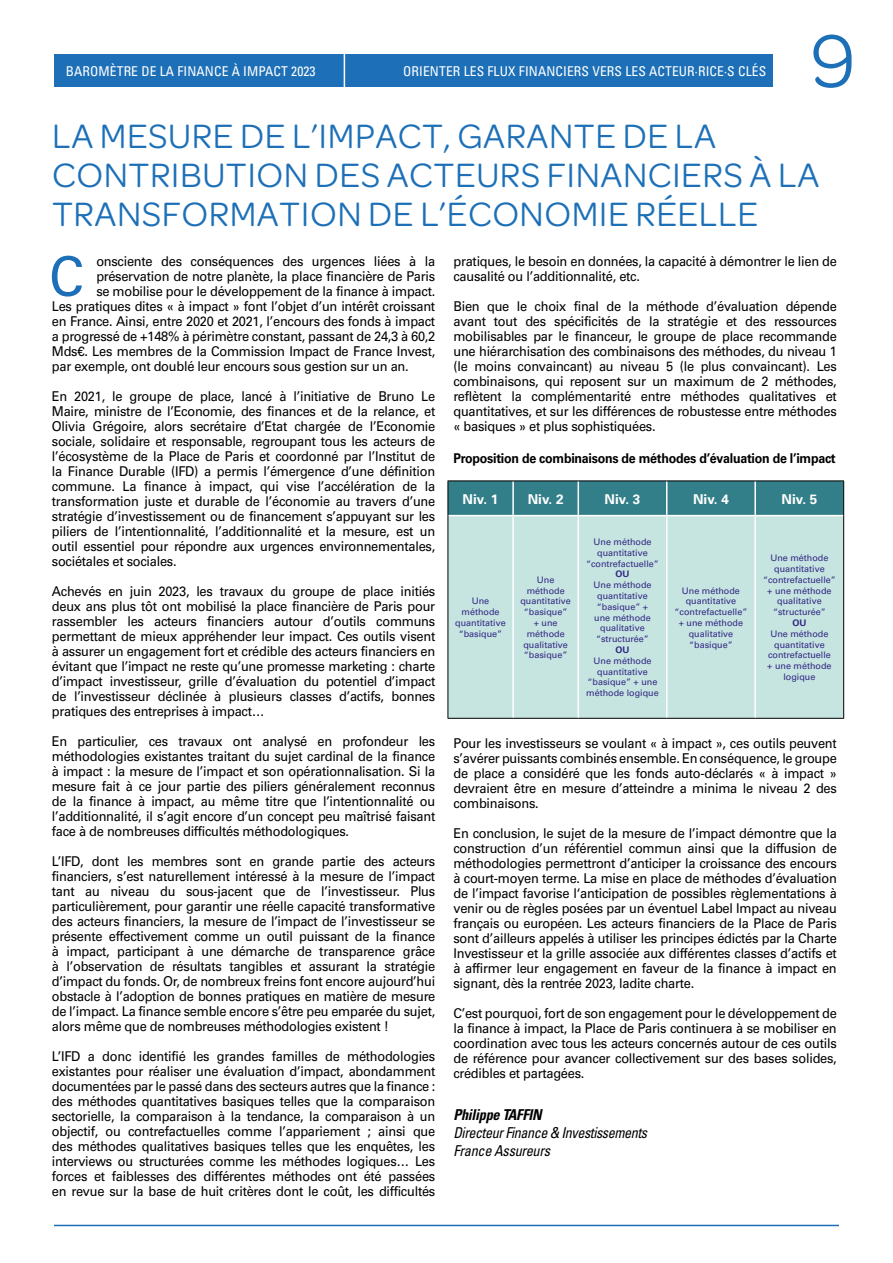
<style>
.page{position:relative;width:893px;height:1263px;background:#fff}
.page>*{position:absolute;margin:0;border:0;box-sizing:border-box;transform-origin:0 0}
.t1{font:79.5px "Omnes";color:#1d70b7}
.t2{font:55.05px "Univers LT 55 Rm";color:#1d70b7;scale:.95 1}
.t3{font:36px/39px "Omnes";letter-spacing:.015em;color:#1d70b7}
.t4{font:15px/18px "Univers LT 57 Cn Obl";letter-spacing:-.03em;color:#000;scale:.94 1}
.t5{font:15px "Univers LT 67 Bd Cn Obl";letter-spacing:-.02em;color:#000;scale:.95 1}
.t6{font:13.5px/15px "Univers LT 55 Rm";letter-spacing:-.02em;color:#000;text-align:justify;scale:.95 1}
.t7{font:13.5px "Univers LT 57 Cn";letter-spacing:.01em;color:#fff}
.t8{font:13.5px "Univers LT 65 Bd";letter-spacing:-.02em;color:#000;scale:.92 1}
.t9{font:13.5px "Univers LT 65 Bd";color:#fff}
.t10{font:9px/10.8px "Univers LT 55 Rm";color:#302783;text-align:center}
.t11{font:9px "Univers LT 65 Bd";color:#302783}
</style>
<div class="page">
<div style="left:54px;top:54px;width:719px;height:32px;background:#1d70b7"></div>
<hr style="left:344px;top:51px;width:1px;height:38px;background:#fff">
<hr style="left:54px;top:1225px;width:785px;height:1px;background:#1d70b7">
<div style="left:449px;top:481px;width:394px;height:34px;background:#337f89"></div>
<div style="left:449px;top:516px;width:394px;height:202px;background:#c6e4e0"></div>
<hr style="left:512px;top:481px;width:2px;height:34px;background:#fff">
<hr style="left:578px;top:481px;width:1px;height:34px;background:#fff">
<hr style="left:666px;top:481px;width:1px;height:34px;background:#fff">
<hr style="left:754px;top:481px;width:2px;height:34px;background:#fff">
<hr style="left:512px;top:516px;width:2px;height:202px;background:#fff">
<hr style="left:578px;top:516px;width:1px;height:202px;background:#fff">
<hr style="left:666px;top:516px;width:1px;height:202px;background:#fff">
<hr style="left:754px;top:516px;width:2px;height:202px;background:#fff">
<hr style="left:448px;top:480px;width:65px;height:1px;background:#000">
<hr style="left:448px;top:481px;width:1px;height:35px;background:#000">
<hr style="left:513px;top:480px;width:65px;height:1px;background:#000">
<hr style="left:578px;top:480px;width:89px;height:1px;background:#000">
<hr style="left:667px;top:480px;width:88px;height:1px;background:#000">
<hr style="left:755px;top:480px;width:89px;height:1px;background:#000">
<hr style="left:843px;top:481px;width:1px;height:35px;background:#000">
<hr style="left:448px;top:516px;width:1px;height:202px;background:#000">
<hr style="left:843px;top:516px;width:1px;height:202px;background:#000">
<hr style="left:448px;top:718px;width:65px;height:1px;background:#000">
<hr style="left:513px;top:718px;width:65px;height:1px;background:#000">
<hr style="left:578px;top:718px;width:89px;height:1px;background:#000">
<hr style="left:667px;top:718px;width:88px;height:1px;background:#000">
<hr style="left:755px;top:718px;width:89px;height:1px;background:#000">
<p class="t7" style="left:66px;top:62px;width:251px">BAROMÈTRE DE LA FINANCE À IMPACT 2023</p>
<p class="t7" style="left:403px;top:63px;width:364px">ORIENTER LES FLUX FINANCIERS VERS LES ACTEUR·RICE·S CLÉS</p>
<h1 class="t1" style="left:810px;top:16px;width:47px">9</h1>
<h3 class="t3" style="left:52px;top:116px;width:769px">LA MESURE DE L’IMPACT, GARANTE DE LA<br>CONTRIBUTION DES ACTEURS FINANCIERS À LA<br>TRANSFORMATION DE L’ÉCONOMIE RÉELLE</h3>
<h2 class="t2" style="left:49px;top:244px;width:38px">C</h2>
<p class="t6" style="left:96px;top:254px;width:358px">onsciente des conséquences des urgences liées à la</p>
<p class="t6" style="left:96px;top:269px;width:358px">préservation de notre planète, la place financière de Paris</p>
<p class="t6" style="left:96px;top:284px;width:358px">se mobilise pour le développement de la finance à impact.</p>
<p class="t6" style="left:52px;top:299px;width:405px">Les pratiques dites « à impact » font l’objet d’un intérêt croissant</p>
<p class="t6" style="left:52px;top:314px;width:405px">en France. Ainsi, entre 2020 et 2021, l’encours des fonds à impact</p>
<p class="t6" style="left:52px;top:329px;width:405px">a progressé de +148% à périmètre constant, passant de 24,3 à 60,2</p>
<p class="t6" style="left:52px;top:344px;width:405px">Mds€. Les membres de la Commission Impact de France Invest,</p>
<p class="t6" style="left:52px;top:359px;width:377px">par exemple, ont doublé leur encours sous gestion sur un an.</p>
<p class="t6" style="left:52px;top:389px;width:405px">En 2021, le groupe de place, lancé à l’initiative de Bruno Le Maire, ministre de l’Economie, des finances et de la relance, et Olivia Grégoire, alors secrétaire d’Etat chargée de l’Economie sociale, solidaire et responsable, regroupant tous les acteurs de l’écosystème de la Place de Paris et coordonné par l’Institut de la Finance Durable (IFD) a permis l’émergence d’une définition commune. La finance à impact, qui vise l’accélération de la transformation juste et durable de l’économie au travers d’une stratégie d’investissement ou de financement s’appuyant sur les piliers de l’intentionnalité, l’additionnalité et la mesure, est un outil essentiel pour répondre aux urgences environnementales, sociétales et sociales.</p>
<p class="t6" style="left:52px;top:584px;width:405px">Achevés en juin 2023, les travaux du groupe de place initiés deux ans plus tôt ont mobilisé la place financière de Paris pour rassembler les acteurs financiers autour d’outils communs permettant de mieux appréhender leur impact. Ces outils visent à assurer un engagement fort et crédible des acteurs financiers en évitant que l’impact ne reste qu’une promesse marketing : charte d’impact investisseur, grille d’évaluation du potentiel d’impact de l’investisseur déclinée à plusieurs classes d’actifs, bonnes pratiques des entreprises à impact…</p>
<p class="t6" style="left:52px;top:734px;width:405px">En particulier, ces travaux ont analysé en profondeur les méthodologies existantes traitant du sujet cardinal de la finance à impact : la mesure de l’impact et son opérationnalisation. Si la mesure fait à ce jour partie des piliers généralement reconnus de la finance à impact, au même titre que l’intentionnalité ou l’additionnalité, il s’agit encore d’un concept peu maîtrisé faisant face à de nombreuses difficultés méthodologiques.</p>
<p class="t6" style="left:52px;top:854px;width:405px">L’IFD, dont les membres sont en grande partie des acteurs financiers, s’est naturellement intéressé à la mesure de l’impact tant au niveau du sous-jacent que de l’investisseur. Plus particulièrement, pour garantir une réelle capacité transformative des acteurs financiers, la mesure de l’impact de l’investisseur se présente effectivement comme un outil puissant de la finance à impact, participant à une démarche de transparence grâce à l’observation de résultats tangibles et assurant la stratégie d’impact du fonds. Or, de nombreux freins font encore aujourd’hui obstacle à l’adoption de bonnes pratiques en matière de mesure de l’impact. La finance semble encore s’être peu emparée du sujet, alors même que de nombreuses méthodologies existent !</p>
<p class="t6" style="left:52px;top:1049px;width:405px">L’IFD a donc identifié les grandes familles de méthodologies existantes pour réaliser une évaluation d’impact, abondamment documentées par le passé dans des secteurs autres que la finance : des méthodes quantitatives basiques telles que la comparaison sectorielle, la comparaison à la tendance, la comparaison à un objectif, ou contrefactuelles comme l’appariement ; ainsi que des méthodes qualitatives basiques telles que les enquêtes, les interviews ou structurées comme les méthodes logiques… Les forces et faiblesses des différentes méthodes ont été passées en revue sur la base de huit critères dont le coût, les difficultés</p>
<p class="t6" style="left:453px;top:254px;width:405px">pratiques, le besoin en données, la capacité à démontrer le lien de causalité ou l’additionnalité, etc.</p>
<p class="t6" style="left:453px;top:299px;width:405px">Bien que le choix final de la méthode d’évaluation dépende avant tout des spécificités de la stratégie et des ressources mobilisables par le financeur, le groupe de place recommande une hiérarchisation des combinaisons des méthodes, du niveau 1 (le moins convaincant) au niveau 5 (le plus convaincant). Les combinaisons, qui reposent sur un maximum de 2 méthodes, reflètent la complémentarité entre méthodes qualitatives et quantitatives, et sur les différences de robustesse entre méthodes « basiques » et plus sophistiquées.</p>
<p class="t8" style="left:453px;top:451px;width:417px">Proposition de combinaisons de méthodes d’évaluation de l’impact</p>
<p class="t9" style="left:463px;top:491px;width:37px">Niv. 1</p>
<p class="t9" style="left:528px;top:491px;width:37px">Niv. 2</p>
<p class="t9" style="left:605px;top:491px;width:37px">Niv. 3</p>
<p class="t9" style="left:693px;top:491px;width:37px">Niv. 4</p>
<p class="t9" style="left:782px;top:491px;width:37px">Niv. 5</p>
<p class="t10" style="left:455px;top:596px;width:52px">Une méthode quantitative “basique”</p>
<p class="t10" style="left:520px;top:574px;width:52px">Une méthode quantitative “basique” + une méthode qualitative “basique”</p>
<p class="t10" style="left:586px;top:536px;width:74px">Une méthode quantitative “contrefactuelle”</p>
<p class="t11" style="left:615px;top:569px;width:16px">OU</p>
<p class="t10" style="left:593px;top:580px;width:60px">Une méthode quantitative “basique” + une méthode qualitative “structurée”</p>
<p class="t11" style="left:615px;top:644px;width:16px">OU</p>
<p class="t10" style="left:586px;top:655px;width:74px">Une méthode quantitative “basique” + une méthode logique</p>
<p class="t10" style="left:674px;top:585px;width:74px">Une méthode quantitative “contrefactuelle” + une méthode qualitative “basique”</p>
<p class="t10" style="left:763px;top:553px;width:74px">Une méthode quantitative “contrefactuelle” + une méthode qualitative “structurée”</p>
<p class="t11" style="left:792px;top:617px;width:16px">OU</p>
<p class="t10" style="left:767px;top:628px;width:66px">Une méthode quantitative contrefactuelle + une méthode logique</p>
<p class="t6" style="left:453px;top:736px;width:405px">Pour les investisseurs se voulant « à impact », ces outils peuvent s’avérer puissants combinés ensemble. En conséquence, le groupe de place a considéré que les fonds auto-déclarés « à impact » devraient être en mesure d’atteindre a minima le niveau 2 des combinaisons.</p>
<p class="t6" style="left:453px;top:826px;width:405px">En conclusion, le sujet de la mesure de l’impact démontre que la construction d’un référentiel commun ainsi que la diffusion de méthodologies permettront d’anticiper la croissance des encours à court-moyen terme. La mise en place de méthodes d’évaluation de l’impact favorise l‘anticipation de possibles règlementations à venir ou de règles posées par un éventuel Label Impact au niveau français ou européen. Les acteurs financiers de la Place de Paris sont d’ailleurs appelés à utiliser les principes édictés par la Charte Investisseur et la grille associée aux différentes classes d’actifs et à affirmer leur engagement en faveur de la finance à impact en signant, dès la rentrée 2023, ladite charte.</p>
<p class="t6" style="left:453px;top:1006px;width:405px">C’est pourquoi, fort de son engagement pour le développement de la finance à impact, la Place de Paris continuera à se mobiliser en coordination avec tous les acteurs concernés autour de ces outils de référence pour avancer collectivement sur des bases solides, crédibles et partagées.</p>
<p class="t5" style="left:453px;top:1106px;width:94px">Philippe TAFFIN</p>
<p class="t4" style="left:453px;top:1124px;width:208px">Directeur Finance &amp; Investissements<br>France Assureurs</p>
</div>
